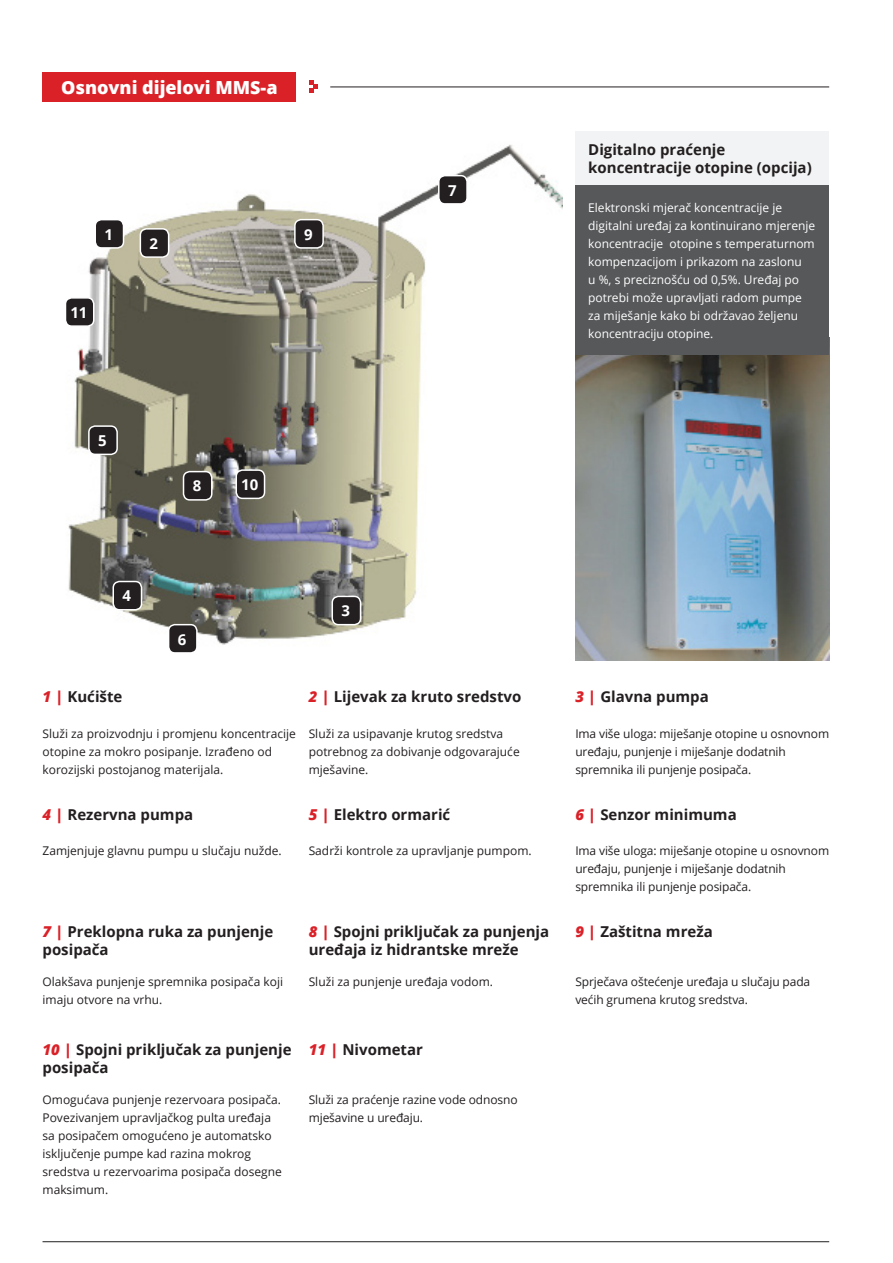
<style>
.page{position:relative;width:893px;height:1263px;background:#fff}
.page>*{position:absolute;margin:0;border:0;box-sizing:border-box;transform-origin:0 0}
.t1{font:800 18px "Open Sans";color:#fff}
.t2{font:700 15px/18px "Open Sans";color:#231f20}
.t3{font:700 15px "Open Sans";color:#fff}
._8pt_tekst{font:12px/18px "Open Sans";color:#231f20}
._8pt_tekst-2{font:12px/18px "Open Sans";color:#fff}
.s1{font-weight:800;font-style:italic;color:#da2128}
</style>
<div class="page">
<hr style="left:43px;top:1241px;width:786px;height:1px;background:#231f20">
<hr style="left:330px;top:87px;width:499px;height:1px;background:#231f20">
<div style="left:43px;top:72px;width:253px;height:30px;background:#da2128"></div>
<svg style="left:309px;top:80px;width:8px;height:13px"></svg>
<img style="left:575px;top:355px;width:254px;height:306px">
<img style="left:68px;top:144px;width:495px;height:501px">
<div style="left:575px;top:131px;width:254px;height:55px;background:#f2f3f4"></div>
<div style="left:575px;top:186px;width:254px;height:169px;background:#57585a"></div>
<div style="left:95px;top:220px;width:29px;height:28px;background:#231f20;border-radius:6px"></div>
<div style="left:94px;top:219px;width:30px;height:30px;border:2px solid #fff;border-radius:6px"></div>
<div style="left:140px;top:229px;width:29px;height:28px;background:#231f20;border-radius:6px"></div>
<div style="left:140px;top:228px;width:29px;height:30px;border:2px solid #fff;border-radius:6px"></div>
<div style="left:295px;top:220px;width:28px;height:28px;background:#231f20;border-radius:6px"></div>
<div style="left:294px;top:219px;width:30px;height:30px;border:2px solid #fff;border-radius:6px"></div>
<div style="left:236px;top:470px;width:29px;height:28px;background:#231f20;border-radius:6px"></div>
<div style="left:235px;top:469px;width:30px;height:30px;border:2px solid #fff;border-radius:6px"></div>
<div style="left:184px;top:472px;width:28px;height:28px;background:#231f20;border-radius:6px"></div>
<div style="left:183px;top:471px;width:30px;height:30px;border:2px solid #fff;border-radius:6px"></div>
<div style="left:65px;top:298px;width:29px;height:28px;background:#231f20;border-radius:6px"></div>
<div style="left:65px;top:297px;width:30px;height:30px;border:2px solid #fff;border-radius:6px"></div>
<div style="left:332px;top:596px;width:29px;height:29px;background:#231f20;border-radius:6px"></div>
<div style="left:331px;top:596px;width:30px;height:29px;border:2px solid #fff;border-radius:6px"></div>
<div style="left:439px;top:176px;width:28px;height:28px;background:#231f20;border-radius:6px"></div>
<div style="left:438px;top:175px;width:30px;height:30px;border:2px solid #fff;border-radius:6px"></div>
<div style="left:113px;top:581px;width:29px;height:29px;background:#231f20;border-radius:6px"></div>
<div style="left:112px;top:581px;width:30px;height:29px;border:2px solid #fff;border-radius:6px"></div>
<div style="left:89px;top:426px;width:28px;height:28px;background:#231f20;border-radius:6px"></div>
<div style="left:88px;top:425px;width:30px;height:30px;border:2px solid #fff;border-radius:6px"></div>
<div style="left:169px;top:625px;width:28px;height:28px;background:#231f20;border-radius:6px"></div>
<div style="left:168px;top:624px;width:30px;height:30px;border:2px solid #fff;border-radius:6px"></div>
<p class="t1" style="left:61px;top:74px;width:218px">Osnovni dijelovi MMS-a</p>
<p class="t3" style="left:104px;top:223px;width:10px">1</p>
<p class="t3" style="left:70px;top:302px;width:19px">11</p>
<p class="t3" style="left:150px;top:233px;width:10px">2</p>
<p class="t3" style="left:304px;top:223px;width:10px">9</p>
<p class="t3" style="left:98px;top:430px;width:10px">5</p>
<p class="t3" style="left:122px;top:585px;width:10px">4</p>
<p class="t3" style="left:193px;top:475px;width:10px">8</p>
<p class="t3" style="left:241px;top:474px;width:19px">10</p>
<p class="t3" style="left:178px;top:628px;width:10px">6</p>
<p class="t3" style="left:341px;top:600px;width:10px">3</p>
<p class="t3" style="left:448px;top:179px;width:10px">7</p>
<p class="t2" style="left:588px;top:140px;width:225px">Digitalno praćenje koncentracije otopine (opcija)</p>
<p class="_8pt_tekst-2" style="left:588px;top:198px;width:229px">Elektronski mjerač koncentracije je digitalni uređaj za kontinuirano mjerenje koncentracije otopine s temperaturnom kompenzacijom i prikazom na zaslonu<br>u %, s preciznošću od 0,5%. Uređaj po potrebi može upravljati radom pumpe za miješanje kako bi održavao željenu koncentraciju otopine.</p>
<p class="t2" style="left:43px;top:687px;width:81px"><span class="s1">1 |</span> Kućište</p>
<p class="t2" style="left:309px;top:687px;width:214px"><span class="s1">2 |</span> Lijevak za kruto sredstvo</p>
<p class="t2" style="left:575px;top:687px;width:135px"><span class="s1">3 |</span> Glavna pumpa</p>
<p class="_8pt_tekst" style="left:43px;top:724px;width:255px">Služi za proizvodnju i promjenu koncentracije otopine za mokro posipanje. Izrađeno od korozijski postojanog materijala.</p>
<p class="_8pt_tekst" style="left:309px;top:724px;width:213px">Služi za usipavanje krutog sredstva potrebnog za dobivanje odgovarajuće mješavine.</p>
<p class="_8pt_tekst" style="left:575px;top:724px;width:255px">Ima više uloga: miješanje otopine u osnovnom uređaju, punjenje i miješanje dodatnih spremnika ili punjenje posipača.</p>
<p class="t2" style="left:43px;top:805px;width:152px"><span class="s1">4 |</span> Rezervna pumpa</p>
<p class="t2" style="left:309px;top:805px;width:143px"><span class="s1">5 |</span> Elektro ormarić</p>
<p class="t2" style="left:575px;top:805px;width:163px"><span class="s1">6 |</span> Senzor minimuma</p>
<p class="_8pt_tekst" style="left:43px;top:842px;width:241px">Zamjenjuje glavnu pumpu u slučaju nužde.</p>
<p class="_8pt_tekst" style="left:309px;top:842px;width:225px">Sadrži kontrole za upravljanje pumpom.</p>
<p class="_8pt_tekst" style="left:575px;top:842px;width:255px">Ima više uloga: miješanje otopine u osnovnom uređaju, punjenje i miješanje dodatnih spremnika ili punjenje posipača.</p>
<p class="t2" style="left:43px;top:922px;width:232px"><span class="s1">7 |</span> Preklopna ruka za punjenje posipača</p>
<p class="t2" style="left:309px;top:922px;width:242px"><span class="s1">8 |</span> Spojni priključak za punjenja uređaja iz hidrantske mreže</p>
<p class="t2" style="left:575px;top:922px;width:139px"><span class="s1">9 |</span> Zaštitna mreža</p>
<p class="_8pt_tekst" style="left:43px;top:972px;width:242px">Olakšava punjenje spremnika posipača koji imaju otvore na vrhu.</p>
<p class="_8pt_tekst" style="left:309px;top:972px;width:186px">Služi za punjenje uređaja vodom.</p>
<p class="_8pt_tekst" style="left:575px;top:972px;width:236px">Sprječava oštećenje uređaja u slučaju pada većih grumena krutog sredstva.</p>
<p class="t2" style="left:43px;top:1040px;width:251px"><span class="s1">10 |</span> Spojni priključak za punjenje posipača</p>
<p class="t2" style="left:309px;top:1040px;width:116px"><span class="s1">11 |</span> Nivometar</p>
<p class="_8pt_tekst" style="left:43px;top:1090px;width:241px">Omogućava punjenje rezervoara posipača.<br>Povezivanjem upravljačkog pulta uređaja sa posipačem omogućeno je automatsko isključenje pumpe kad razina mokrog sredstva u rezervoarima posipača dosegne maksimum.</p>
<p class="_8pt_tekst" style="left:309px;top:1090px;width:210px">Služi za praćenje razine vode odnosno mješavine u uređaju.</p>
</div>
